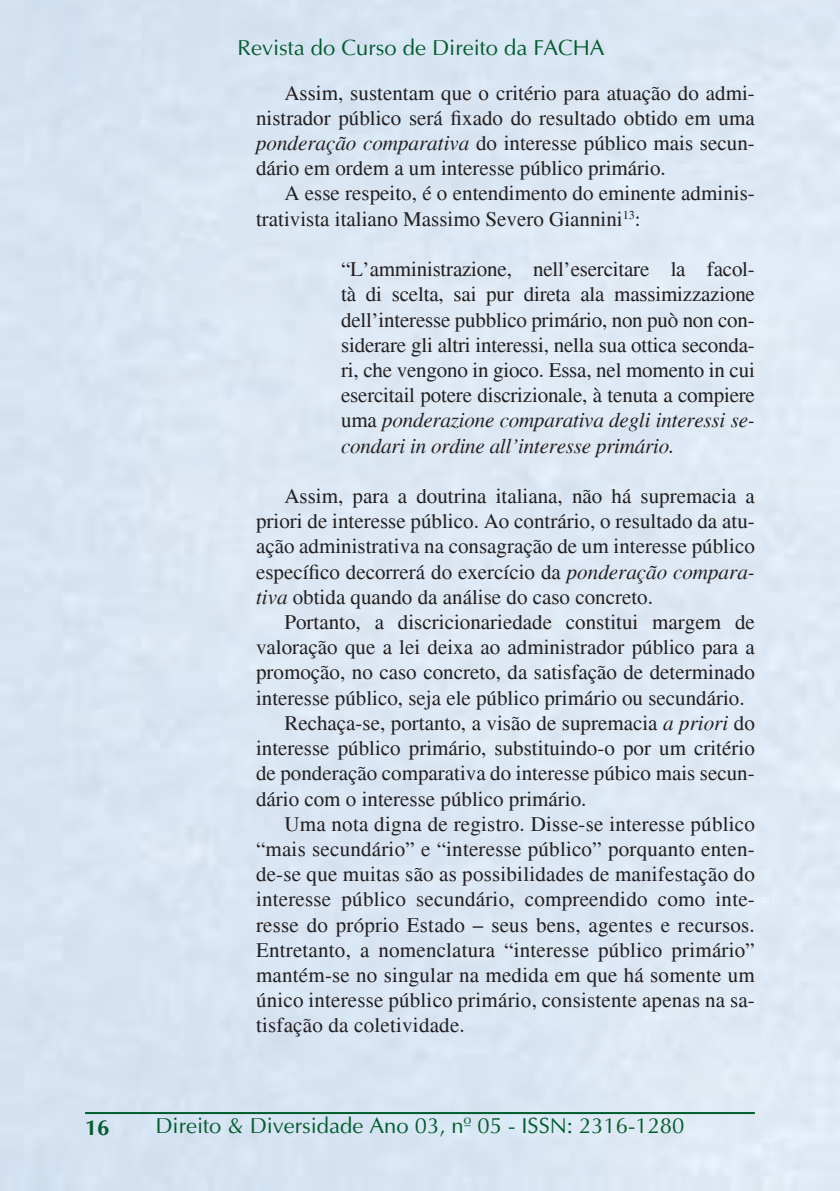
<style>
.page{position:relative;width:840px;height:1191px;background:#dbe6f3}
.page>*{position:absolute;margin:0;border:0;box-sizing:border-box;transform-origin:0 0}
.t1{font:22px "Ottawa Plain";color:#005c2c}
.t2{font:700 22px "Ottawa";color:#005c2c}
.Texto{font:21px/25.2px "Times";color:#231f20;text-align:justify}
.Texto_Recuado{font:21px/25.2px "Times";letter-spacing:-.01em;color:#231f20;text-align:justify}
.s1{font-style:italic}
</style>
<div class="page">
<hr style="left:85px;top:1112px;width:669px;height:2px;background:#005c2c">
<p class="t1" style="left:237px;top:35px;width:368px">Revista do Curso de Direito da FACHA</p>
<p class="Texto" style="left:256px;top:80px;width:500px;text-indent:28px">Assim, sustentam que o critério para atuação do admi&shy;nistrador público será fixado do resultado obtido em uma <span class="s1">ponderação comparativa</span> do interesse público mais secun&shy;dário em ordem a um interesse público primário.</p>
<p class="Texto" style="left:256px;top:181px;width:500px;text-indent:28px">A esse respeito, é o entendimento do eminente adminis&shy;trativista italiano Massimo Severo Giannini<sup>13</sup>:</p>
<p class="Texto_Recuado" style="left:341px;top:257px;width:415px">“L’amministrazione, nell’esercitare la facol&shy;tà di scelta, sai pur direta ala massimizzazione dell’interesse pubblico primário, non può non con&shy;siderare gli altri interessi, nella sua ottica seconda&shy;ri, che vengono in gioco. Essa, nel momento in cui esercitail potere discrizionale, à tenuta a compiere uma <span class="s1">ponderazione comparativa degli interessi se&shy;condari in ordine all’interesse primário.</span></p>
<p class="Texto" style="left:256px;top:483px;width:500px;text-indent:28px">Assim, para a doutrina italiana, não há supremacia a priori de interesse público. Ao contrário, o resultado da atu&shy;ação administrativa na consagração de um interesse público específico decorrerá do exercício da <span class="s1">ponderação compara&shy;tiva</span> obtida quando da análise do caso concreto.</p>
<p class="Texto" style="left:256px;top:609px;width:500px;text-indent:28px">Portanto, a discricionariedade constitui margem de valoração que a lei deixa ao administrador público para a promoção, no caso concreto, da satisfação de determinado interesse público, seja ele público primário ou secundário.</p>
<p class="Texto" style="left:256px;top:710px;width:500px;text-indent:28px">Rechaça-se, portanto, a visão de supremacia <span class="s1">a priori</span> do interesse público primário, substituindo-o por um critério de ponderação comparativa do interesse púbico mais secun&shy;dário com o interesse público primário.</p>
<p class="Texto" style="left:256px;top:811px;width:500px;text-indent:28px">Uma nota digna de registro. Disse-se interesse público “mais secundário” e “interesse público” porquanto enten&shy;de-se que muitas são as possibilidades de manifestação do interesse público secundário, compreendido como inte&shy;resse do próprio Estado – seus bens, agentes e recursos.<br>Entretanto, a nomenclatura “interesse público primário” mantém-se no singular na medida em que há somente um único interesse público primário, consistente apenas na sa&shy;tisfação da coletividade.</p>
<p class="t2" style="left:85px;top:1114px;width:26px">16</p>
<p class="t1" style="left:155px;top:1113px;width:530px">Direito &amp; Diversidade Ano 03, nº 05 - ISSN: 2316-1280</p>
</div>
